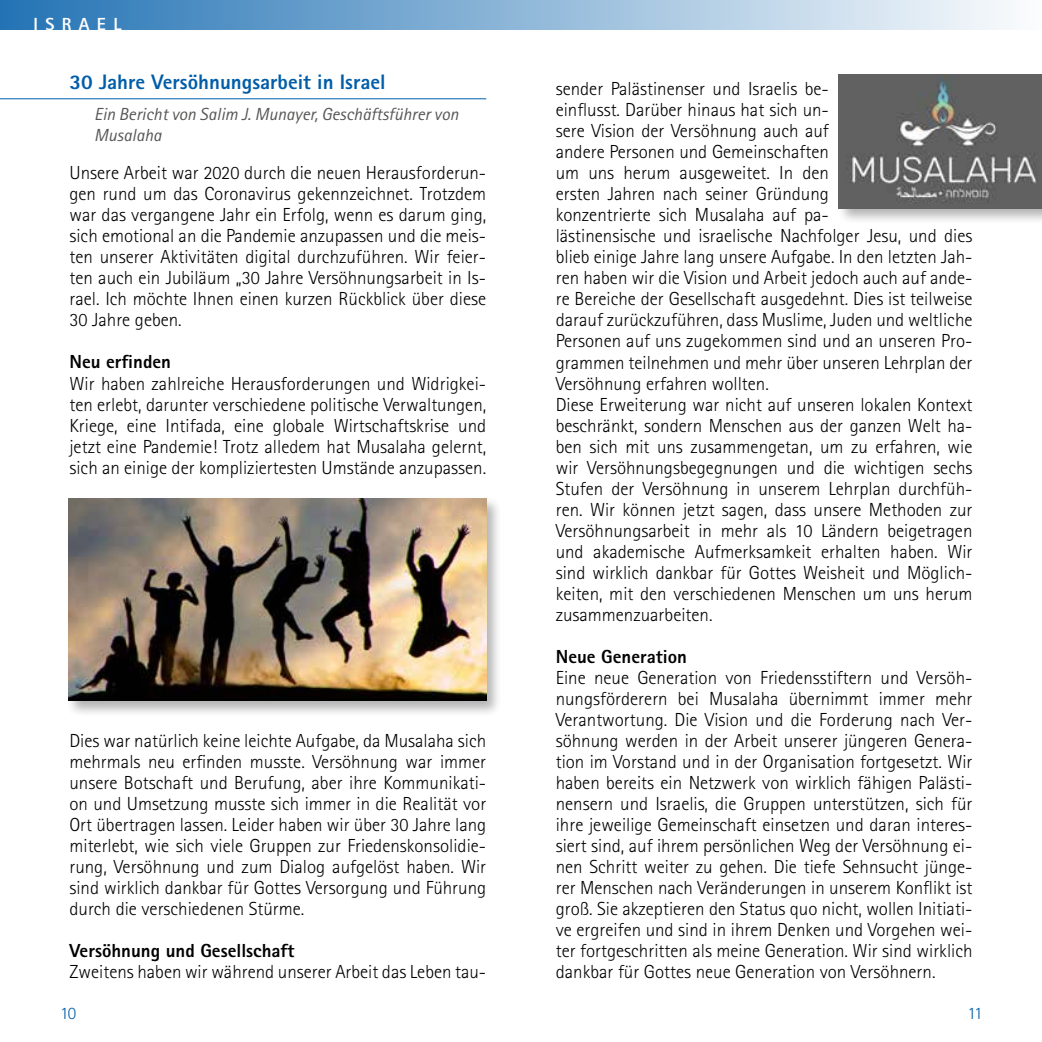
<style>
.page{position:relative;width:1042px;height:1042px;background:#fff}
.page>*{position:absolute;margin:0;border:0;box-sizing:border-box;transform-origin:0 0}
.t1{font:800 21px "Agfa Rotis Sans Serif";color:#005da9}
.t2{font:300 18.9px/21px "Agfa Rotis Sans Serif";color:#000;text-align:justify}
.t3{font:800 18.9px "Agfa Rotis Sans Serif";color:#000}
.t4{font:italic 17.5px/21px "Agfa Rotis Sans Serif";color:#575756}
.t5{font:800 17.5px "Agfa Rotis Sans Serif";letter-spacing:.42em;color:#fff}
.t6{font:300 17.5px "Agfa Rotis Sans Serif";color:#005da9}
</style>
<div class="page">
<div style="left:0;top:0;width:1042px;height:30px;background:linear-gradient(to right,#2473b4,#fbfcfd)"></div>
<div style="left:836px;top:72px;width:206px;height:154px;background:#000;opacity:.3"></div>
<img style="left:839px;top:74px;width:203px;height:135px">
<hr style="left:0;top:98px;width:486px;height:1px;background:#005da9">
<div style="left:66px;top:496px;width:436px;height:221px;background:#000;opacity:.3"></div>
<img style="left:68px;top:499px;width:418px;height:202px">
<p class="t5" style="left:33px;top:13px;width:89px">ISRAEL</p>
<p class="t1" style="left:69px;top:69px;width:318px">30 Jahre Versöhnungsarbeit in Israel</p>
<p class="t4" style="left:94px;top:104px;width:366px">Ein Bericht von Salim J. Munayer, Geschäftsführer von<br>Musalaha</p>
<p class="t2" style="left:69px;top:163px;width:418px">Unsere Arbeit war 2020 durch die neuen Herausforderun&shy;gen rund um das Coronavirus gekennzeichnet. Trotzdem war das vergangene Jahr ein Erfolg, wenn es darum ging, sich emotional an die Pandemie anzupassen und die meis&shy;ten unserer Aktivitäten digital durchzuführen. Wir feier&shy;ten auch ein Jubiläum „30 Jahre Versöhnungsarbeit in Is&shy;rael. Ich möchte Ihnen einen kurzen Rückblick über diese 30 Jahre geben.</p>
<p class="t3" style="left:69px;top:350px;width:103px">Neu erfinden</p>
<p class="t2" style="left:69px;top:373px;width:418px">Wir haben zahlreiche Herausforderungen und Widrigkei&shy;ten erlebt, darunter verschiedene politische Verwaltungen, Kriege, eine Intifada, eine globale Wirtschaftskrise und jetzt eine Pandemie! Trotz alledem hat Musalaha gelernt, sich an einige der kompliziertesten Umstände anzupassen.</p>
<p class="t2" style="left:69px;top:730px;width:418px">Dies war natürlich keine leichte Aufgabe, da Musalaha sich mehrmals neu erfinden musste. Versöhnung war immer unsere Botschaft und Berufung, aber ihre Kommunikati&shy;on und Umsetzung musste sich immer in die Realität vor Ort übertragen lassen. Leider haben wir über 30 Jahre lang miterlebt, wie sich viele Gruppen zur Friedenskonsolidie&shy;rung, Versöhnung und zum Dialog aufgelöst haben. Wir sind wirklich dankbar für Gottes Versorgung und Führung durch die verschiedenen Stürme.</p>
<p class="t3" style="left:69px;top:938px;width:227px">Versöhnung und Gesellschaft</p>
<p class="t2" style="left:69px;top:961px;width:418px">Zweitens haben wir während unserer Arbeit das Leben tau-</p>
<p class="t2" style="left:556px;top:79px;width:418px;text-align:left">sender Palästinenser und Israelis be-<br>einflusst. Darüber hinaus hat sich un-<br>sere Vision der Versöhnung auch auf<br>andere Personen und Gemeinschaften<br>um uns herum ausgeweitet. In den<br>ersten Jahren nach seiner Gründung<br>konzentrierte sich Musalaha auf pa-<br>lästinensische und israelische Nachfolger Jesu, und dies blieb einige Jahre lang unsere Aufgabe. In den letzten Jah&shy;ren haben wir die Vision und Arbeit jedoch auch auf ande&shy;re Bereiche der Gesellschaft ausgedehnt. Dies ist teilweise darauf zurückzuführen, dass Muslime, Juden und weltliche Personen auf uns zugekommen sind und an unseren Pro&shy;grammen teilnehmen und mehr über unseren Lehrplan der Versöhnung erfahren wollten.<br>Diese Erweiterung war nicht auf unseren lokalen Kontext beschränkt, sondern Menschen aus der ganzen Welt ha&shy;ben sich mit uns zusammengetan, um zu erfahren, wie wir Versöhnungsbegegnungen und die wichtigen sechs Stufen der Versöhnung in unserem Lehrplan durchfüh&shy;ren. Wir können jetzt sagen, dass unsere Methoden zur Versöhnungsarbeit in mehr als 10 Ländern beigetragen und akademische Aufmerksamkeit erhalten haben. Wir sind wirklich dankbar für Gottes Weisheit und Möglich&shy;keiten, mit den verschiedenen Menschen um uns herum zusammenzuarbeiten.</p>
<p class="t3" style="left:556px;top:644px;width:133px">Neue Generation</p>
<p class="t2" style="left:556px;top:667px;width:418px">Eine neue Generation von Friedensstiftern und Versöh&shy;nungsförderern bei Musalaha übernimmt immer mehr Verantwortung. Die Vision und die Forderung nach Ver&shy;söhnung werden in der Arbeit unserer jüngeren Genera&shy;tion im Vorstand und in der Organisation fortgesetzt. Wir haben bereits ein Netzwerk von wirklich fähigen Palästi&shy;nensern und Israelis, die Gruppen unterstützen, sich für ihre jeweilige Gemeinschaft einsetzen und daran interes&shy;siert sind, auf ihrem persönlichen Weg der Versöhnung ei&shy;nen Schritt weiter zu gehen. Die tiefe Sehnsucht jünge&shy;rer Menschen nach Veränderungen in unserem Konflikt ist groß. Sie akzeptieren den Status quo nicht, wollen Initiati&shy;ve ergreifen und sind in ihrem Denken und Vorgehen wei&shy;ter fortgeschritten als meine Generation. Wir sind wirklich dankbar für Gottes neue Generation von Versöhnern.</p>
<p class="t6" style="left:60px;top:1003px;width:18px">10</p>
<p class="t6" style="left:967px;top:1003px;width:16px">11</p>
</div>
